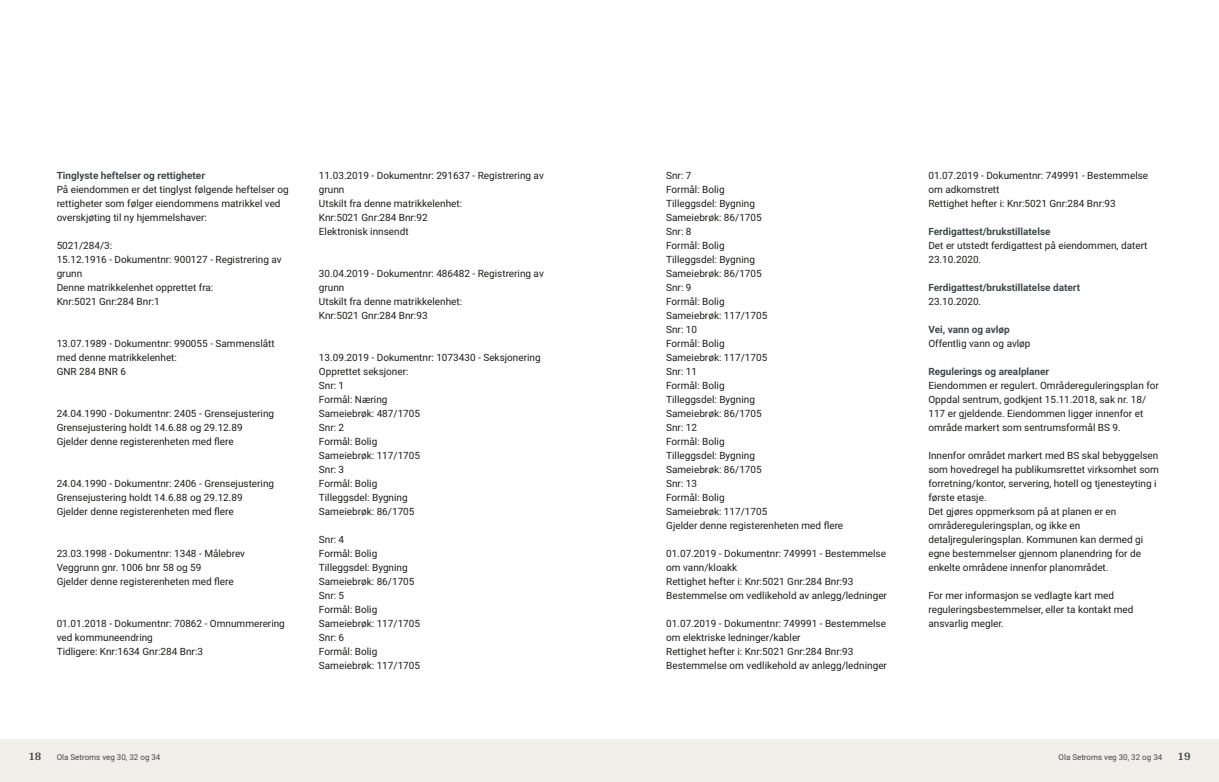
<style>
.page{position:relative;width:1219px;height:782px;background:#fff}
.page>*{position:absolute;margin:0;border:0;box-sizing:border-box;transform-origin:0 0}
.t1{font:700 12px "Arya";color:#414749}
.t2{font:10px/14px "Roboto";color:#1d1d1b}
.t3{font:700 10px "Roboto";color:#414749}
.t4{font:8px "Roboto";color:#414749}
</style>
<div class="page">
<div style="left:0;top:739px;width:612px;height:42px;background:#f2eeea"></div>
<div style="left:607px;top:739px;width:612px;height:42px;background:#f2eeea"></div>
<p class="t3" style="left:57px;top:168px;width:150px">Tinglyste heftelser og rettigheter</p>
<p class="t2" style="left:57px;top:181px;width:233px">På eiendommen er det tinglyst følgende heftelser og rettigheter som følger eiendommens matrikkel ved overskjøting til ny hjemmelshaver:</p>
<p class="t2" style="left:57px;top:237px;width:226px">5021/284/3:<br>15.12.1916 ‑ Dokumentnr: 900127 ‑ Registrering av grunn<br>Denne matrikkelenhet opprettet fra:<br>Knr:5021 Gnr:284 Bnr:1</p>
<p class="t2" style="left:57px;top:335px;width:220px">13.07.1989 ‑ Dokumentnr: 990055 ‑ Sammenslått med denne matrikkelenhet:<br>GNR 284 BNR 6</p>
<p class="t2" style="left:57px;top:405px;width:219px">24.04.1990 ‑ Dokumentnr: 2405 ‑ Grensejustering<br>Grensejustering holdt 14.6.88 og 29.12.89<br>Gjelder denne registerenheten med flere</p>
<p class="t2" style="left:57px;top:475px;width:219px">24.04.1990 ‑ Dokumentnr: 2406 ‑ Grensejustering<br>Grensejustering holdt 14.6.88 og 29.12.89<br>Gjelder denne registerenheten med flere</p>
<p class="t2" style="left:57px;top:545px;width:190px">23.03.1998 ‑ Dokumentnr: 1348 ‑ Målebrev<br>Veggrunn gnr. 1006 bnr 58 og 59<br>Gjelder denne registerenheten med flere</p>
<p class="t2" style="left:57px;top:615px;width:230px">01.01.2018 ‑ Dokumentnr: 70862 ‑ Omnummerering ved kommuneendring<br>Tidligere: Knr:1634 Gnr:284 Bnr:3</p>
<p class="t2" style="left:319px;top:167px;width:226px">11.03.2019 ‑ Dokumentnr: 291637 ‑ Registrering av grunn<br>Utskilt fra denne matrikkelenhet:<br>Knr:5021 Gnr:284 Bnr:92<br>Elektronisk innsendt</p>
<p class="t2" style="left:319px;top:265px;width:226px">30.04.2019 ‑ Dokumentnr: 486482 ‑ Registrering av grunn<br>Utskilt fra denne matrikkelenhet:<br>Knr:5021 Gnr:284 Bnr:93</p>
<p class="t2" style="left:319px;top:349px;width:223px">13.09.2019 ‑ Dokumentnr: 1073430 ‑ Seksjonering<br>Opprettet seksjoner:<br>Snr: 1<br>Formål: Næring<br>Sameiebrøk: 487/1705<br>Snr: 2<br>Formål: Bolig<br>Sameiebrøk: 117/1705<br>Snr: 3<br>Formål: Bolig<br>Tilleggsdel: Bygning<br>Sameiebrøk: 86/1705</p>
<p class="t2" style="left:319px;top:531px;width:103px">Snr: 4<br>Formål: Bolig<br>Tilleggsdel: Bygning<br>Sameiebrøk: 86/1705<br>Snr: 5<br>Formål: Bolig<br>Sameiebrøk: 117/1705<br>Snr: 6<br>Formål: Bolig<br>Sameiebrøk: 117/1705</p>
<p class="t1" style="left:28px;top:749px;width:15px">18</p>
<p class="t4" style="left:57px;top:751px;width:105px">Ola Setroms veg 30, 32 og 34</p>
<p class="t2" style="left:666px;top:167px;width:179px">Snr: 7<br>Formål: Bolig<br>Tilleggsdel: Bygning<br>Sameiebrøk: 86/1705<br>Snr: 8<br>Formål: Bolig<br>Tilleggsdel: Bygning<br>Sameiebrøk: 86/1705<br>Snr: 9<br>Formål: Bolig<br>Sameiebrøk: 117/1705<br>Snr: 10<br>Formål: Bolig<br>Sameiebrøk: 117/1705<br>Snr: 11<br>Formål: Bolig<br>Tilleggsdel: Bygning<br>Sameiebrøk: 86/1705<br>Snr: 12<br>Formål: Bolig<br>Tilleggsdel: Bygning<br>Sameiebrøk: 86/1705<br>Snr: 13<br>Formål: Bolig<br>Sameiebrøk: 117/1705<br>Gjelder denne registerenheten med flere</p>
<p class="t2" style="left:666px;top:545px;width:222px">01.07.2019 ‑ Dokumentnr: 749991 ‑ Bestemmelse om vann/kloakk<br>Rettighet hefter i: Knr:5021 Gnr:284 Bnr:93<br>Bestemmelse om vedlikehold av anlegg/ledninger</p>
<p class="t2" style="left:666px;top:615px;width:222px">01.07.2019 ‑ Dokumentnr: 749991 ‑ Bestemmelse om elektriske ledninger/kabler<br>Rettighet hefter i: Knr:5021 Gnr:284 Bnr:93<br>Bestemmelse om vedlikehold av anlegg/ledninger</p>
<p class="t2" style="left:928px;top:167px;width:221px">01.07.2019 ‑ Dokumentnr: 749991 ‑ Bestemmelse om adkomstrett<br>Rettighet hefter i: Knr:5021 Gnr:284 Bnr:93</p>
<p class="t3" style="left:928px;top:224px;width:124px">Ferdigattest/brukstillatelse</p>
<p class="t2" style="left:928px;top:237px;width:221px">Det er utstedt ferdigattest på eiendommen, datert<br>23.10.2020.</p>
<p class="t3" style="left:928px;top:280px;width:153px">Ferdigattest/brukstillatelse datert</p>
<p class="t2" style="left:928px;top:293px;width:54px">23.10.2020.</p>
<p class="t3" style="left:928px;top:322px;width:83px">Vei, vann og avløp</p>
<p class="t2" style="left:928px;top:335px;width:104px">Offentlig vann og avløp</p>
<p class="t3" style="left:928px;top:364px;width:122px">Regulerings og arealplaner</p>
<p class="t2" style="left:928px;top:377px;width:232px">Eiendommen er regulert. Områdereguleringsplan for Oppdal sentrum, godkjent 15.11.2018, sak nr. 18/ 117 er gjeldende. Eiendommen ligger innenfor et område markert som sentrumsformål BS 9.</p>
<p class="t2" style="left:928px;top:447px;width:232px">Innenfor området markert med BS skal bebyggelsen som hovedregel ha publikumsrettet virksomhet som forretning/kontor, servering, hotell og tjenesteyting i første etasje.<br>Det gjøres oppmerksom på at planen er en områdereguleringsplan, og ikke en detaljreguleringsplan. Kommunen kan dermed gi egne bestemmelser gjennom planendring for de enkelte områdene innenfor planområdet.</p>
<p class="t2" style="left:928px;top:587px;width:207px">For mer informasjon se vedlagte kart med reguleringsbestemmelser, eller ta kontakt med ansvarlig megler.</p>
<p class="t4" style="left:1058px;top:751px;width:105px">Ola Setroms veg 30, 32 og 34</p>
<p class="t1" style="left:1177px;top:749px;width:15px">19</p>
</div>
